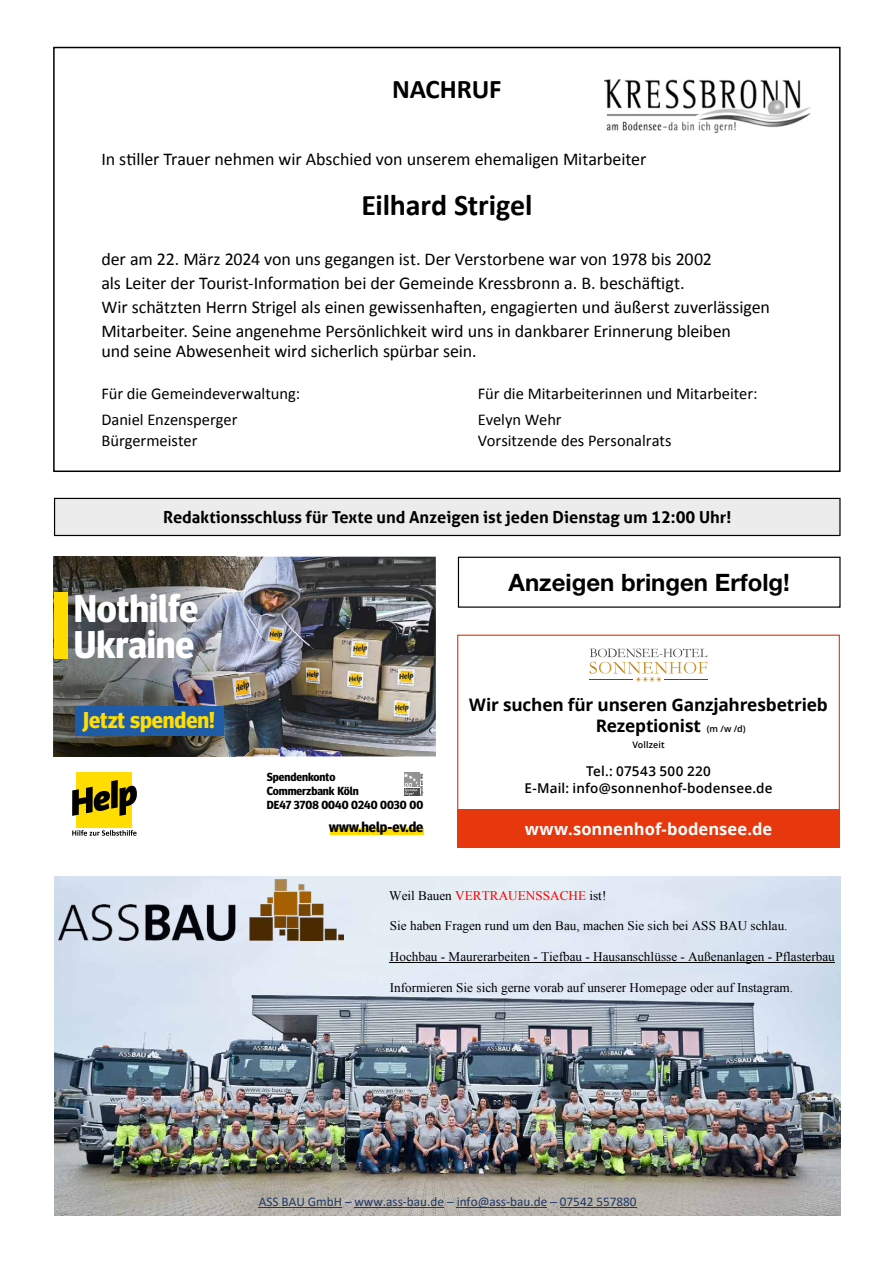
<style>
.page{position:relative;width:893px;height:1263px;background:#fff}
.page>*{position:absolute;margin:0;border:0;box-sizing:border-box;transform-origin:0 0}
.t1{font:700 38.55px/36.5px "Meta Headline Pro";color:#fff}
.t2{font:700 30px "Calibri";letter-spacing:-.005em;color:#000}
.t3{font:700 27px "Calibri";letter-spacing:-.005em;color:#000}
.t4{font:700 24px "Helvetica Neue LT Std";color:#000}
.t5{font:700 22.95px "Meta Headline Pro";color:#fd0}
.t6{font:18px/24px "Calibri";letter-spacing:-.005em;color:#000}
.t7{font:700 17.25px/21px "Open Sans";letter-spacing:-.01em;color:#000}
.t8{font:16.5px "Calibri";letter-spacing:-.005em;color:#000}
.t9{font:700 16.5px "Aller";color:#000}
.t10{font:700 16.5px "Open Sans";letter-spacing:.005em;color:#fff}
.t11{font:700 14.7px "Meta Headline Pro";color:#000}
.t12{font:600 13.5px/17.2px "Open Sans";letter-spacing:.01em;color:#000;text-align:center}
.t13{font:13.2px "Times New Roman";color:#000}
.t14{font:13.2px "Calibri";color:#203864}
.t15{font:13.2px "Times New Roman";color:#f00}
.t16{font:700 11.7px/14.1px "Meta Headline Pro";color:#000}
.t17{font:600 9px "Open Sans";letter-spacing:.01em;color:#000}
.s1{font-weight:600;font-size:9px}
.s2{color:#000}
</style>
<div class="page">
<div style="left:55px;top:498px;width:785px;height:37px;background:#ececed"></div>
<div style="left:54px;top:498px;width:787px;height:38px;border:1px solid #000"></div>
<svg style="left:590px;top:648px;width:117px;height:34px"></svg>
<div style="left:457px;top:809px;width:383px;height:38px;background:#e6370d"></div>
<div style="left:457px;top:635px;width:383px;height:212px;border:1px solid #e6370d"></div>
<div style="left:53px;top:47px;width:788px;height:425px;border:2px solid #000"></div>
<img style="left:605px;top:79px;width:206px;height:53px">
<img style="left:54px;top:876px;width:787px;height:339px">
<hr style="left:390px;top:962px;width:445px;height:1px;background:#000">
<hr style="left:259px;top:1207px;width:83px;height:1px;background:#1f3864">
<hr style="left:355px;top:1207px;width:89px;height:1px;background:#1f3864">
<hr style="left:457px;top:1207px;width:90px;height:1px;background:#1f3864">
<hr style="left:560px;top:1207px;width:76px;height:1px;background:#1f3864">
<img style="left:58px;top:879px;width:285px;height:62px">
<img style="left:235px;top:557px;width:201px;height:199px">
<div style="left:76px;top:772px;width:56px;height:56px;background:#fd0"></div>
<svg style="left:72px;top:780px;width:65px;height:36px"></svg>
<svg style="left:72px;top:830px;width:65px;height:6px"></svg>
<img style="left:54px;top:557px;width:181px;height:199px">
<div style="left:75px;top:706px;width:149px;height:29px;background:#1f5ca8"></div>
<div style="left:404px;top:772px;width:15px;height:16px;background:#919292"></div>
<svg style="left:404px;top:773px;width:19px;height:23px"></svg>
<div style="left:54px;top:592px;width:13px;height:67px;background:#fd0"></div>
<div style="left:330px;top:828px;width:93px;height:7px;background:#fd0"></div>
<div style="left:458px;top:557px;width:383px;height:51px;border:1px solid #000"></div>
<h3 class="t3" style="left:392px;top:70px;width:111px">NACHRUF</h3>
<p class="t6" style="left:101px;top:147px;width:546px">In stiller Trauer nehmen wir Abschied von unserem ehemaligen Mitarbeiter</p>
<h2 class="t2" style="left:361px;top:184px;width:172px">Eilhard Strigel</h2>
<p class="t6" style="left:101px;top:246px;width:670px">der am 22. März 2024 von uns gegangen ist. Der Verstorbene war von 1978 bis 2002<br>als Leiter der Tourist-Information bei der Gemeinde Kressbronn a. B. beschäftigt.<br>Wir schätzten Herrn Strigel als einen gewissenhaften, engagierten und äußerst zuverlässigen Mitarbeiter. Seine angenehme Persönlichkeit wird uns in dankbarer Erinnerung bleiben</p>
<p class="t6" style="left:101px;top:339px;width:377px">und seine Abwesenheit wird sicherlich spürbar sein.</p>
<p class="t8" style="left:101px;top:382px;width:200px">Für die Gemeindeverwaltung:</p>
<p class="t8" style="left:478px;top:382px;width:281px">Für die Mitarbeiterinnen und Mitarbeiter:</p>
<p class="t8" style="left:101px;top:408px;width:138px">Daniel Enzensperger</p>
<p class="t8" style="left:478px;top:408px;width:85px">Evelyn Wehr</p>
<p class="t8" style="left:101px;top:429px;width:97px">Bürgermeister</p>
<p class="t8" style="left:478px;top:429px;width:195px">Vorsitzende des Personalrats</p>
<p class="t9" style="left:163px;top:507px;width:570px">Redaktionsschluss für Texte und Anzeigen ist jeden Dienstag um 12:00 Uhr!</p>
<h1 class="t1" style="left:74px;top:587px;width:126px">Nothilfe<br>Ukraine</h1>
<p class="t5" style="left:83px;top:702px;width:133px">Jetzt spenden!</p>
<p class="t16" style="left:267px;top:769px;width:158px">Spendenkonto<br>Commerzbank Köln<br>DE47 3708 0040 0240 0030 00</p>
<p class="t11" style="left:329px;top:815px;width:96px">www.help-ev.de</p>
<h3 class="t4" style="left:509px;top:567px;width:283px">Anzeigen bringen Erfolg!</h3>
<p class="t7" style="left:596px;top:695px;width:233px;text-indent:-127px">Wir suchen für unseren Ganzjahresbetrieb<br>Rezeptionist <span class="s1">(m /w /d)</span></p>
<p class="t17" style="left:632px;top:741px;width:34px">Vollzeit</p>
<p class="t12" style="left:525px;top:763px;width:249px">Tel.: 07543 500 220<br>E-Mail: info@sonnenhof-bodensee.de</p>
<p class="t10" style="left:525px;top:822px;width:249px">www.sonnenhof-bodensee.de</p>
<p class="t15" style="left:389px;top:886px;width:219px"><span class="s2">Weil Bauen</span> VERTRAUENSSACHE <span class="s2">ist!</span></p>
<p class="t13" style="left:390px;top:917px;width:399px">Sie haben Fragen rund um den Bau, machen Sie sich bei ASS BAU schlau.</p>
<p class="t13" style="left:390px;top:947px;width:446px">Hochbau - Maurerarbeiten - Tiefbau - Hausanschlüsse - Außenanlagen - Pflasterbau</p>
<p class="t13" style="left:390px;top:978px;width:405px">Informieren Sie sich gerne vorab auf unserer Homepage oder auf Instagram.</p>
<p class="t14" style="left:259px;top:1192px;width:379px">ASS BAU GmbH – www.ass-bau.de – info@ass-bau.de – 07542 557880</p>
</div>
